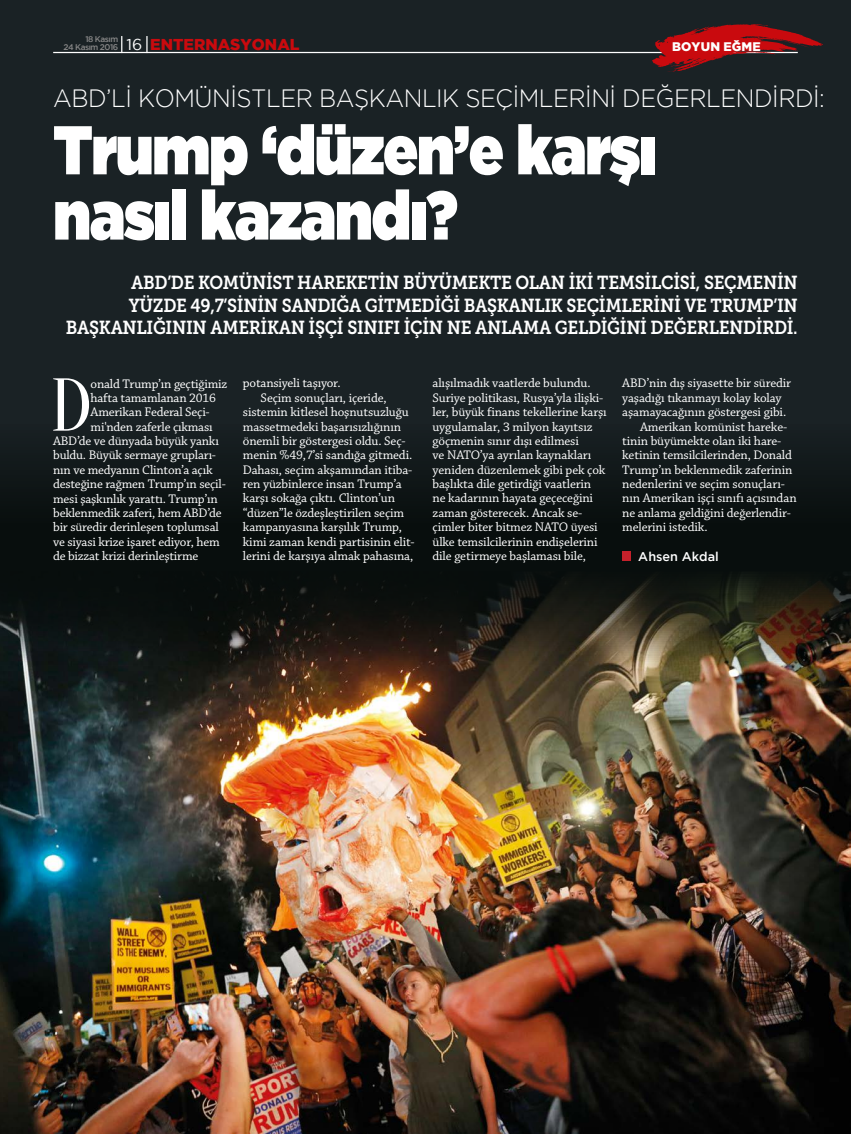
<style>
.page{position:relative;width:851px;height:1134px;background:#fff}
.page>*{position:absolute;margin:0;border:0;box-sizing:border-box;transform-origin:0 0}
.t1{font:74.75px "Oranienbaum";color:#fff}
.t2{font:900 68.75px/65.2px "Gotham";letter-spacing:-.02em;color:#fff;scale:.85 1}
.t3{font:300 25px "Gotham";letter-spacing:-.02em;color:#fff;scale:.95 1}
.t4{font:18.75px/22.5px "Museo Slab 700";letter-spacing:-.02em;color:#fff;text-align:right;scale:.9 1}
.t5{font:800 15.75px "Gotham";color:#c90a0e}
.t6{font:13.12px/14.4px "Chaparral Pro";letter-spacing:-.01em;color:#fff}
.t7{font:500 12.62px "Gotham";color:#fff}
.t8{font:800 12.38px "Gotham";letter-spacing:.015em;color:#fff}
.t9{font:500 8.25px "Gotham";letter-spacing:-.06em;color:#878787}
.s1{font-weight:500;font-size:8.25px;color:#878787}
.s2{font-weight:400;color:#fff}
</style>
<div class="page">
<div style="left:0;top:0;width:850px;height:1134px;background:#1a2225"></div>
<div style="left:0;top:424px;width:850px;height:710px;background:#080e0d"></div>
<img style="left:0;top:574px;width:850px;height:560px">
<hr style="left:53px;top:52px;width:744px;height:1px;background:#fff">
<svg style="left:121px;top:36px;width:1px;height:16px"></svg>
<svg style="left:146px;top:36px;width:1px;height:16px"></svg>
<svg style="left:651px;top:24px;width:172px;height:48px"></svg>
<div style="left:622px;top:551px;width:8px;height:10px;background:#c5212b"></div>
<p class="t9" style="left:85px;top:34px;width:34px">18 Kasım</p>
<p class="t5" style="left:63px;top:36px;width:237px"><span class="s1">24 Kasım 2016</span> <span class="s2">16</span> ENTERNASYONAL</p>
<p class="t8" style="left:672px;top:39px;width:90px">BOYUN EĞME</p>
<h3 class="t3" style="left:53px;top:85px;width:813px">ABD’Lİ KOMÜNİSTLER BAŞKANLIK SEÇİ MLERİ Nİ DEĞERLENDİ RDİ:</h3>
<h2 class="t2" style="left:53px;top:116px;width:711px">Trump ‘düzen’e karşı nasıl kazandı?</h2>
<h3 class="t4" style="left:66px;top:271px;width:814px">ABD’DE KOMÜNIST HAREKETIN BÜYÜMEKTE OLAN IKI TEMSILCISI, SEÇMENİN<br>YÜZDE 49,7’SİNİN SANDIĞA GİTMEDİĞİ BAŞKANLIK SEÇIMLERINI VE TRUMP’IN<br>BAŞKANLIĞININ AMERİKAN İŞÇİ SINIFI İÇİN NE ANLAMA GELDİĞİNİ DEĞERLENDİRDİ.</h3>
<h1 class="t1" style="left:50px;top:364px;width:43px">D</h1>
<p class="t6" style="left:91px;top:377px;width:138px">onald Trump’ın geçtiğimiz</p>
<p class="t6" style="left:91px;top:391px;width:127px">hafta tamamlanan 2016</p>
<p class="t6" style="left:91px;top:405px;width:121px">Amerikan Federal Seçi-</p>
<p class="t6" style="left:91px;top:420px;width:123px">mi'nden zaferle çıkması</p>
<p class="t6" style="left:53px;top:434px;width:167px">ABD’de ve dünyada büyük yankı</p>
<p class="t6" style="left:53px;top:449px;width:164px">buldu. Büyük sermaye grupları-</p>
<p class="t6" style="left:53px;top:463px;width:161px">nın ve medyanın Clinton’a açık</p>
<p class="t6" style="left:53px;top:477px;width:174px">desteğine rağmen Trump’ın seçil-</p>
<p class="t6" style="left:53px;top:492px;width:166px">mesi şaşkınlık yarattı. Trump’ın</p>
<p class="t6" style="left:53px;top:506px;width:170px">beklenmedik zaferi, hem ABD’de</p>
<p class="t6" style="left:53px;top:520px;width:167px">bir süredir derinleşen toplumsal</p>
<p class="t6" style="left:53px;top:535px;width:168px">ve siyasi krize işaret ediyor, hem</p>
<p class="t6" style="left:53px;top:549px;width:147px">de bizzat krizi derinleştirme</p>
<p class="t6" style="left:243px;top:377px;width:99px">potansiyeli taşıyor.</p>
<p class="t6" style="left:260px;top:391px;width:127px">Seçim sonuçları, içeride,</p>
<p class="t6" style="left:243px;top:405px;width:167px">sistemin kitlesel hoşnutsuzluğu</p>
<p class="t6" style="left:243px;top:420px;width:160px">massetmedeki başarısızlığının</p>
<p class="t6" style="left:243px;top:434px;width:164px">önemli bir göstergesi oldu. Seç-</p>
<p class="t6" style="left:243px;top:448px;width:171px">menin %49,7’si sandığa gitmedi.</p>
<p class="t6" style="left:243px;top:463px;width:171px">Dahası, seçim akşamından itiba-</p>
<p class="t6" style="left:243px;top:477px;width:160px">ren yüzbinlerce insan Trump’a</p>
<p class="t6" style="left:243px;top:492px;width:154px">karşı sokağa çıktı. Clinton’un</p>
<p class="t6" style="left:243px;top:506px;width:163px">“düzen”le özdeşleştirilen seçim</p>
<p class="t6" style="left:243px;top:520px;width:161px">kampanyasına karşılık Trump,</p>
<p class="t6" style="left:243px;top:535px;width:173px">kimi zaman kendi partisinin elit-</p>
<p class="t6" style="left:243px;top:549px;width:172px">lerini de karşıya almak pahasına,</p>
<p class="t6" style="left:432px;top:377px;width:176px">alışılmadık vaatlerde bulundu.<br>Suriye politikası, Rusya’yla ilişki&shy;ler, büyük finans tekellerine karşı uygulamalar, 3 milyon kayıtsız göçmenin sınır dışı edilmesi<br>ve NATO’ya ayrılan kaynakları yeniden düzenlemek gibi pek çok başlıkta dile getirdiği vaatlerin ne kadarının hayata geçeceğini zaman gösterecek. Ancak se&shy;çimler biter bitmez NATO üyesi ülke temsilcilerinin endişelerini dile getirmeye başlaması bile,</p>
<p class="t6" style="left:622px;top:377px;width:170px">ABD’nin dış siyasette bir süredir</p>
<p class="t6" style="left:622px;top:391px;width:161px">yaşadığı tıkanmayı kolay kolay</p>
<p class="t6" style="left:622px;top:405px;width:165px">aşamayacağının göstergesi gibi.</p>
<p class="t6" style="left:640px;top:420px;width:149px">Amerikan komünist hareke-</p>
<p class="t6" style="left:622px;top:434px;width:160px">tinin büyümekte olan iki hare-</p>
<p class="t6" style="left:622px;top:448px;width:171px">ketinin temsilcilerinden, Donald</p>
<p class="t6" style="left:622px;top:463px;width:172px">Trump’ın beklenmedik zaferinin</p>
<p class="t6" style="left:622px;top:477px;width:164px">nedenlerini ve seçim sonuçları-</p>
<p class="t6" style="left:622px;top:492px;width:176px">nın Amerikan işçi sınıfı açısından</p>
<p class="t6" style="left:622px;top:506px;width:170px">ne anlama geldiğini değerlendir-</p>
<p class="t6" style="left:622px;top:520px;width:87px">melerini istedik.</p>
<p class="t7" style="left:638px;top:549px;width:82px">Ahsen Akdal</p>
</div>
